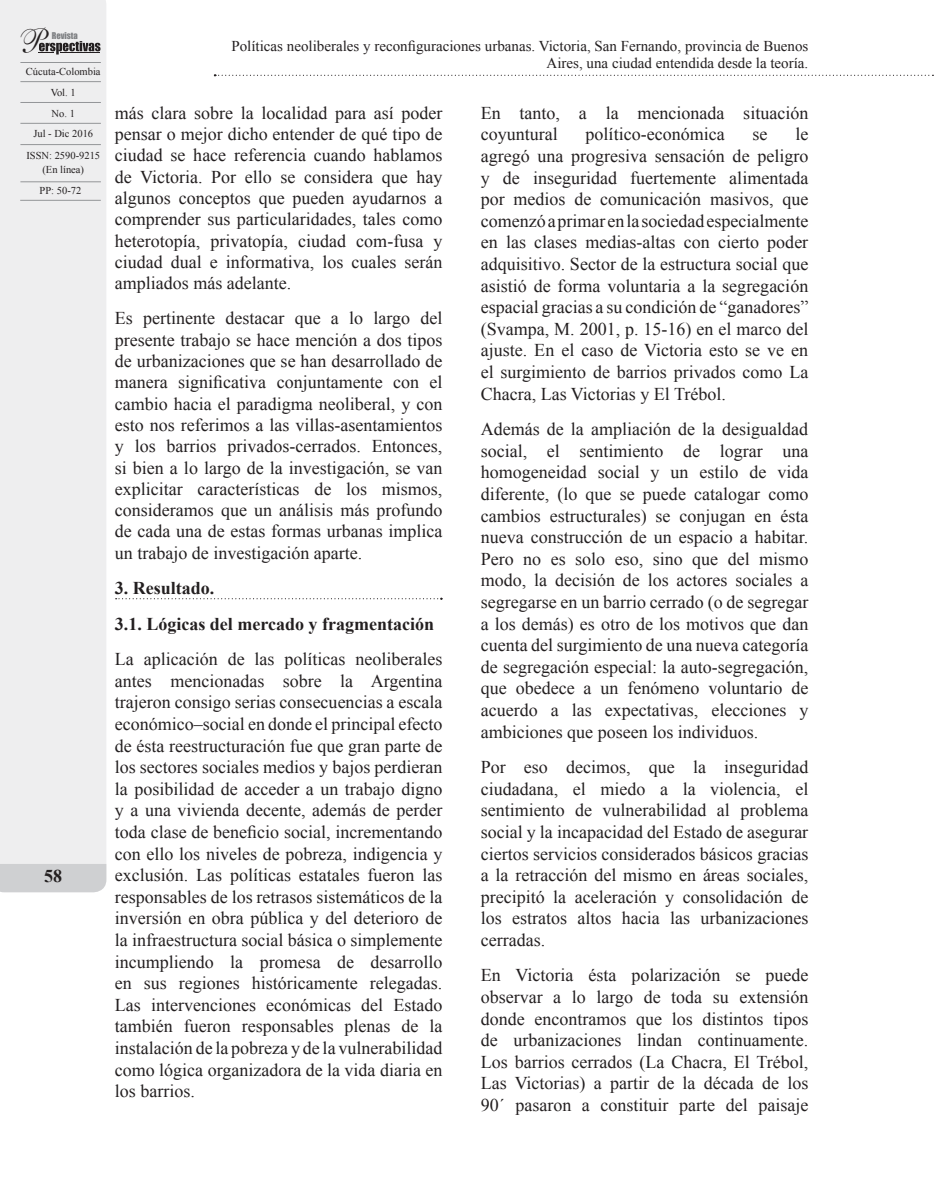
<style>
.page{position:relative;width:936px;height:1191px;background:#fff}
.page>*{position:absolute;margin:0;border:0;box-sizing:border-box;transform-origin:0 0}
.t1{font:18px/21.6px "Times New Roman";color:#231f20;text-align:justify}
.t2{font:700 18px/35.4px "Times New Roman";color:#231f20}
.t3{font:15px/17.2px "Times New Roman";color:#231f20;text-align:right}
.t4{font:10.5px/20.7px "Times New Roman";color:#231f20;text-align:center}
.t5{font:8.55px "Impact";color:#808285}
</style>
<div class="page">
<div style="left:0;top:0;width:106px;height:864px;background:#eeeeef"></div>
<div style="left:0;top:864px;width:106px;height:28px;background:#cfd0d2"></div>
<hr style="left:20px;top:81px;width:81px;height:1px;background:#939598">
<hr style="left:20px;top:102px;width:81px;height:1px;background:#939598">
<hr style="left:20px;top:123px;width:81px;height:1px;background:#939598">
<hr style="left:20px;top:62px;width:81px;height:1px;background:#939598">
<hr style="left:20px;top:144px;width:81px;height:1px;background:#939598">
<hr style="left:20px;top:181px;width:81px;height:1px;background:#939598">
<svg style="left:116px;top:597px;width:326px;height:3px"></svg>
<svg style="left:214px;top:74px;width:719px;height:2px"></svg>
<hr style="left:20px;top:200px;width:81px;height:1px;background:#939598">
<svg style="left:20px;top:26px;width:80px;height:28px;background:#c6c5c6"></svg>
<p class="t5" style="left:52px;top:29px;width:28px">Revista</p>
<p class="t4" style="left:26px;top:61px;width:76px">Cúcuta-Colombia<br>Vol. 1<br>No. 1<br>Jul - Dic 2016</p>
<p class="t4" style="left:26px;top:149px;width:75px;line-height:13.5px">ISSN: 2590-9215 (En línea)</p>
<p class="t4" style="left:40px;top:180px;width:43px">PP: 50-72</p>
<p class="t2" style="left:44px;top:858px;width:19px">58</p>
<p class="t3" style="left:231px;top:37px;width:578px">Políticas neoliberales y reconfiguraciones urbanas. Victoria, San Fernando, provincia de Buenos<br>Aires, una ciudad entendida desde la teoría.</p>
<p class="t1" style="left:115px;top:102px;width:329px">más clara sobre la localidad para así poder pensar o mejor dicho entender de qué tipo de ciudad se hace referencia cuando hablamos de Victoria. Por ello se considera que hay algunos conceptos que pueden ayudarnos a comprender sus particularidades, tales como heterotopía, privatopía, ciudad com-fusa y ciudad dual e informativa, los cuales serán ampliados más adelante.</p>
<p class="t1" style="left:115px;top:307px;width:329px">Es pertinente destacar que a lo largo del presente trabajo se hace mención a dos tipos de urbanizaciones que se han desarrollado de manera significativa conjuntamente con el cambio hacia el paradigma neoliberal, y con esto nos referimos a las villas-asentamientos y los barrios privados-cerrados. Entonces, si bien a lo largo de la investigación, se van explicitar características de los mismos, consideramos que un análisis más profundo de cada una de estas formas urbanas implica un trabajo de investigación aparte.</p>
<p class="t2" style="left:115px;top:570px;width:321px">3. Resultado.<br>3.1. Lógicas del mercado y fragmentación</p>
<p class="t1" style="left:115px;top:648px;width:329px">La aplicación de las políticas neoliberales antes mencionadas sobre la Argentina trajeron consigo serias consecuencias a escala económico–social en donde el principal efecto de ésta reestructuración fue que gran parte de los sectores sociales medios y bajos perdieran la posibilidad de acceder a un trabajo digno y a una vivienda decente, además de perder toda clase de beneficio social, incrementando con ello los niveles de pobreza, indigencia y exclusión. Las políticas estatales fueron las responsables de los retrasos sistemáticos de la inversión en obra pública y del deterioro de la infraestructura social básica o simplemente incumpliendo la promesa de desarrollo en sus regiones históricamente relegadas.<br>Las intervenciones económicas del Estado también fueron responsables plenas de la instalación de la pobreza y de la vulnerabilidad como lógica organizadora de la vida diaria en los barrios.</p>
<p class="t1" style="left:480px;top:102px;width:329px">En tanto, a la mencionada situación coyuntural</p>
<p class="t1" style="left:480px;top:123px;width:329px;text-indent:314px">le agregó una progresiva sensación de peligro y de inseguridad fuertemente alimentada por medios de comunicación masivos, que comenzó a primar en la sociedad especialmente en las clases medias-altas con cierto poder adquisitivo. Sector de la estructura social que asistió de forma voluntaria a la segregación espacial gracias a su condición de “ganadores” (Svampa, M. 2001, p. 15-16) en el marco del ajuste. En el caso de Victoria esto se ve en el surgimiento de barrios privados como La Chacra, Las Victorias y El Trébol.</p>
<p class="t1" style="left:480px;top:418px;width:329px">Además de la ampliación de la desigualdad social, el sentimiento de lograr una homogeneidad social y un estilo de vida diferente, (lo que se puede catalogar como cambios estructurales) se conjugan en ésta nueva construcción de un espacio a habitar.<br>Pero no es solo eso, sino que del mismo modo, la decisión de los actores sociales a segregarse en un barrio cerrado (o de segregar a los demás) es otro de los motivos que dan cuenta del surgimiento de una nueva categoría de segregación especial: la auto-segregación, que obedece a un fenómeno voluntario de acuerdo a las expectativas, elecciones y ambiciones que poseen los individuos.</p>
<p class="t1" style="left:480px;top:756px;width:329px">Por eso decimos, que la inseguridad ciudadana, el miedo a la violencia, el sentimiento de vulnerabilidad al problema social y la incapacidad del Estado de asegurar ciertos servicios considerados básicos gracias a la retracción del mismo en áreas sociales, precipitó la aceleración y consolidación de los estratos altos hacia las urbanizaciones cerradas.</p>
<p class="t1" style="left:480px;top:964px;width:329px">En Victoria ésta polarización se puede observar a lo largo de toda su extensión donde encontramos que los distintos tipos de urbanizaciones lindan continuamente.<br>Los barrios cerrados (La Chacra, El Trébol, Las Victorias) a partir de la década de los 90´ pasaron a constituir parte del paisaje</p>
<p class="t1" style="left:585px;top:123px;width:140px">político-económica</p>
<p class="t1" style="left:752px;top:123px;width:16px">se</p>
</div>
